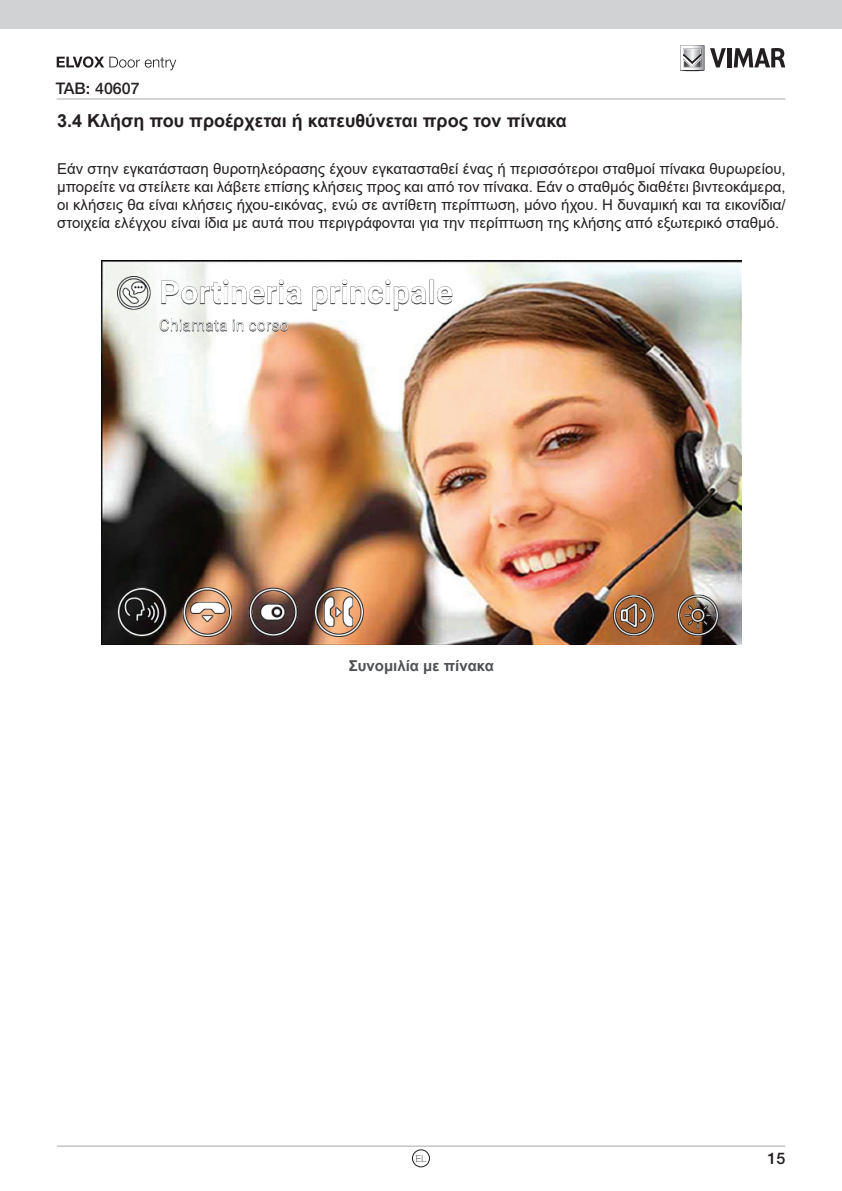
<style>
.page{position:relative;width:842px;height:1191px;background:#fff}
.page>*{position:absolute;margin:0;border:0;box-sizing:border-box;transform-origin:0 0}
.t1{font:700 18px "Arial";color:#231f20}
.t2{font:500 16px "Helvetica Neue LT Std";color:#231f20}
.t3{font:15px/18px "Arial";color:#231f20;text-align:justify}
.t4{font:700 15px "Arial";color:#4d5153}
.t5{font:100 9.6px "Helvetica Neue LT Std";color:#231f20}
</style>
<div class="page">
<hr style="left:57px;top:1145px;width:728px;height:1px;background:#a8a9ad">
<div style="left:0;top:0;width:842px;height:28px;background:#d1d2d4"></div>
<svg style="left:680px;top:45px;width:24px;height:27px"></svg>
<svg style="left:710px;top:48px;width:16px;height:19px"></svg>
<hr style="left:727px;top:48px;width:4px;height:19px;background:#231f20">
<svg style="left:734px;top:48px;width:51px;height:19px"></svg>
<hr style="left:57px;top:98px;width:728px;height:1px;background:#a8a9ad">
<svg style="left:57px;top:56px;width:119px;height:14px"></svg>
<div style="left:412px;top:1149px;width:18px;height:18px;border:1px solid #231f20;border-radius:50%"></div>
<img style="left:101px;top:261px;width:640px;height:384px">
<p class="t2" style="left:56px;top:79px;width:85px">TAB: 40607</p>
<p class="t1" style="left:57px;top:107px;width:511px">3.4 Κλήση που προέρχεται ή κατευθύνεται προς τον πίνακα</p>
<p class="t3" style="left:57px;top:159px;width:730px">Εάν στην εγκατάσταση θυροτηλεόρασης έχουν εγκατασταθεί ένας ή περισσότεροι σταθμοί πίνακα θυρωρείου, μπορείτε να στείλετε και λάβετε επίσης κλήσεις προς και από τον πίνακα. Εάν ο σταθμός διαθέτει βιντεοκάμερα, οι κλήσεις θα είναι κλήσεις ήχου-εικόνας, ενώ σε αντίθετη περίπτωση, μόνο ήχου. Η δυναμική και τα εικονίδια/ στοιχεία ελέγχου είναι ίδια με αυτά που περιγράφονται για την περίπτωση της κλήσης από εξωτερικό σταθμό.</p>
<p class="t4" style="left:349px;top:655px;width:147px">Συνομιλία με πίνακα</p>
<p class="t5" style="left:416px;top:1153px;width:12px">EL</p>
<p class="t2" style="left:767px;top:1148px;width:19px">15</p>
</div>
